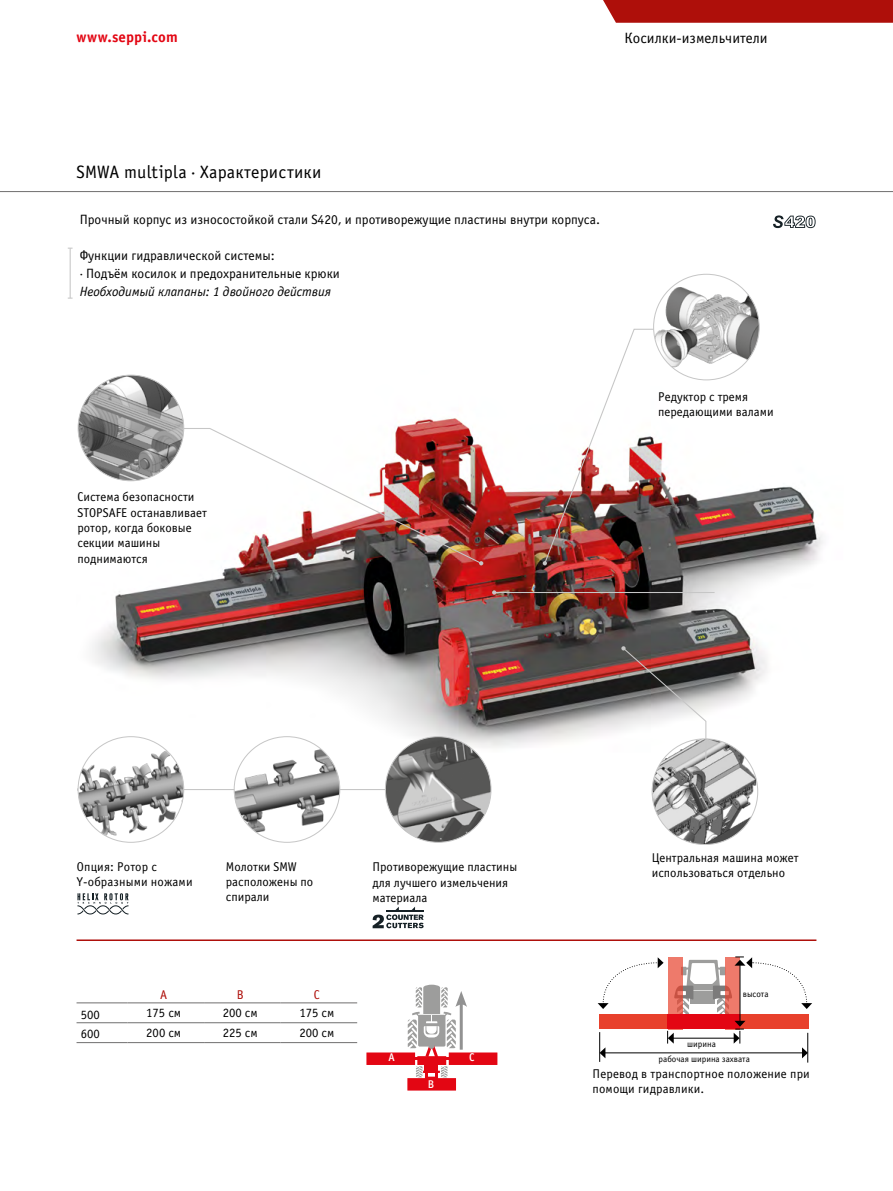
<style>
.page{position:relative;width:893px;height:1191px;background:#fff}
.page>*{position:absolute;margin:0;border:0;box-sizing:border-box;transform-origin:0 0}
.t1{font:18px "Officina Sans Book ITC";letter-spacing:.01em;color:#000}
.t2{font:15px "Officina Sans Book ITC";color:#000}
.t3{font:15px "Officina Sans Bold ITC";letter-spacing:.005em;color:#e30613}
.t4{font:13.5px/18px "Officina Sans Book ITC";color:#000}
.t5{font:italic 13.5px "Officina Sans Book ITC";color:#000}
.t6{font:12.75px/15.3px "Officina Sans Book ITC";color:#000}
.t7{font:12.75px "Officina Sans Book ITC";color:#ae0f0a}
.t8{font:11.25px "Officina Sans Medium ITC";color:#fff}
.t9{font:9px/15.6px "Officina Sans Book ITC";color:#000;text-align:center}
</style>
<div class="page">
<div style="left:603px;top:0;width:290px;height:23px;background:#ae0f0a"></div>
<hr style="left:0;top:191px;width:893px;height:1px;background:#706f6f">
<img style="left:77px;top:374px;width:746px;height:387px">
<hr style="left:79px;top:789px;width:370px;height:1px;background:#c6c6c6">
<img style="left:385px;top:736px;width:106px;height:106px;border-radius:53px">
<img style="left:78px;top:736px;width:106px;height:106px;border-radius:53px">
<hr style="left:77px;top:939px;width:739px;height:2px;background:#ae0f0a">
<img style="left:234px;top:736px;width:106px;height:106px;border-radius:53px">
<img style="left:652px;top:739px;width:106px;height:105px;border-radius:53px">
<hr style="left:70px;top:248px;width:1px;height:50px;background:#c6c6c6">
<img style="left:543px;top:328px;width:133px;height:237px">
<svg style="left:621px;top:646px;width:86px;height:116px"></svg>
<hr style="left:494px;top:592px;width:221px;height:1px;background:#c6c6c6">
<svg style="left:492px;top:590px;width:4px;height:4px"></svg>
<img style="left:654px;top:274px;width:105px;height:105px">
<hr style="left:414px;top:1057px;width:36px;height:3px;background:#e30613">
<div style="left:417px;top:1056px;width:29px;height:9px;background:#e30613"></div>
<div style="left:407px;top:1078px;width:49px;height:12px;background:#e30613"></div>
<div style="left:449px;top:1052px;width:48px;height:13px;background:#e30613"></div>
<div style="left:366px;top:1052px;width:49px;height:13px;background:#e30613"></div>
<svg style="left:416px;top:1066px;width:31px;height:12px"></svg>
<div style="left:425px;top:1062px;width:13px;height:11px;background:#e30613"></div>
<hr style="left:425px;top:1062px;width:3px;height:15px;background:#e30613">
<svg style="left:408px;top:984px;width:59px;height:73px"></svg>
<svg style="left:773px;top:215px;width:43px;height:13px"></svg>
<img style="left:84px;top:427px;width:399px;height:138px">
<svg style="left:479px;top:561px;width:4px;height:4px"></svg>
<img style="left:78px;top:375px;width:106px;height:106px;border-radius:53px">
<svg style="left:598px;top:956px;width:214px;height:105px"></svg>
<hr style="left:807px;top:1032px;width:1px;height:30px;background:#000">
<hr style="left:128px;top:1002px;width:76px;height:1px;background:#706f6f">
<hr style="left:204px;top:1002px;width:77px;height:1px;background:#706f6f">
<hr style="left:281px;top:1002px;width:76px;height:1px;background:#706f6f">
<hr style="left:128px;top:1022px;width:76px;height:1px;background:#706f6f">
<hr style="left:204px;top:1022px;width:77px;height:1px;background:#706f6f">
<hr style="left:281px;top:1022px;width:76px;height:1px;background:#706f6f">
<hr style="left:128px;top:1042px;width:76px;height:1px;background:#706f6f">
<hr style="left:204px;top:1042px;width:77px;height:1px;background:#706f6f">
<hr style="left:281px;top:1042px;width:76px;height:1px;background:#706f6f">
<hr style="left:77px;top:1002px;width:51px;height:1px;background:#706f6f">
<hr style="left:77px;top:1022px;width:51px;height:1px;background:#706f6f">
<hr style="left:77px;top:1042px;width:51px;height:1px;background:#706f6f">
<svg style="left:373px;top:906px;width:51px;height:22px"></svg>
<svg style="left:77px;top:893px;width:51px;height:21px"></svg>
<p class="t3" style="left:77px;top:26px;width:103px">www.seppi.com</p>
<p class="t2" style="left:624px;top:28px;width:145px">Косилки-измельчители</p>
<h1 class="t1" style="left:77px;top:160px;width:246px">SMWA multipla · Характеристики</h1>
<p class="t4" style="left:80px;top:210px;width:522px">Прочный корпус из износостойкой стали S420, и противорежущие пластины внутри корпуса.</p>
<p class="t4" style="left:80px;top:246px;width:262px">Функции гидравлической системы:<br>· Подъём косилок и предохранительные крюки</p>
<p class="t5" style="left:80px;top:282px;width:253px">Необходимый клапаны: 1 двойного действия</p>
<p class="t6" style="left:77px;top:489px;width:131px">Система безопасности<br>STOPSAFE останавливает ротор, когда боковые секции машины поднимаются</p>
<p class="t6" style="left:658px;top:388px;width:117px">Редуктор с тремя передающими валами</p>
<p class="t6" style="left:77px;top:858px;width:117px">Опция: Ротор с<br>Y-образными ножами</p>
<p class="t6" style="left:226px;top:858px;width:89px">Молотки SMW расположены по спирали</p>
<p class="t6" style="left:373px;top:859px;width:146px">Противорежущие пластины для лучшего измельчения материала</p>
<p class="t6" style="left:652px;top:849px;width:149px">Центральная машина может использоваться отдельно</p>
<p class="t7" style="left:160px;top:985px;width:9px">A</p>
<p class="t7" style="left:237px;top:985px;width:8px">B</p>
<p class="t7" style="left:314px;top:985px;width:7px">C</p>
<p class="t9" style="left:743px;top:986px;width:27px">высота</p>
<p class="t6" style="left:81px;top:1006px;width:21px">500</p>
<p class="t6" style="left:146px;top:1005px;width:36px">175 см</p>
<p class="t6" style="left:223px;top:1005px;width:36px">200 см</p>
<p class="t6" style="left:299px;top:1005px;width:36px">175 см</p>
<p class="t6" style="left:81px;top:1026px;width:21px">600</p>
<p class="t6" style="left:146px;top:1025px;width:36px">200 см</p>
<p class="t6" style="left:223px;top:1025px;width:36px">225 см</p>
<p class="t6" style="left:299px;top:1025px;width:36px">200 см</p>
<p class="t8" style="left:388px;top:1049px;width:8px">A</p>
<p class="t8" style="left:428px;top:1077px;width:8px">B</p>
<p class="t8" style="left:469px;top:1049px;width:7px">C</p>
<p class="t9" style="left:659px;top:1035px;width:93px">ширина<br>рабочая ширина захвата</p>
<p class="t6" style="left:593px;top:1065px;width:219px">Перевод в транспортное положение при помощи гидравлики.</p>
</div>
